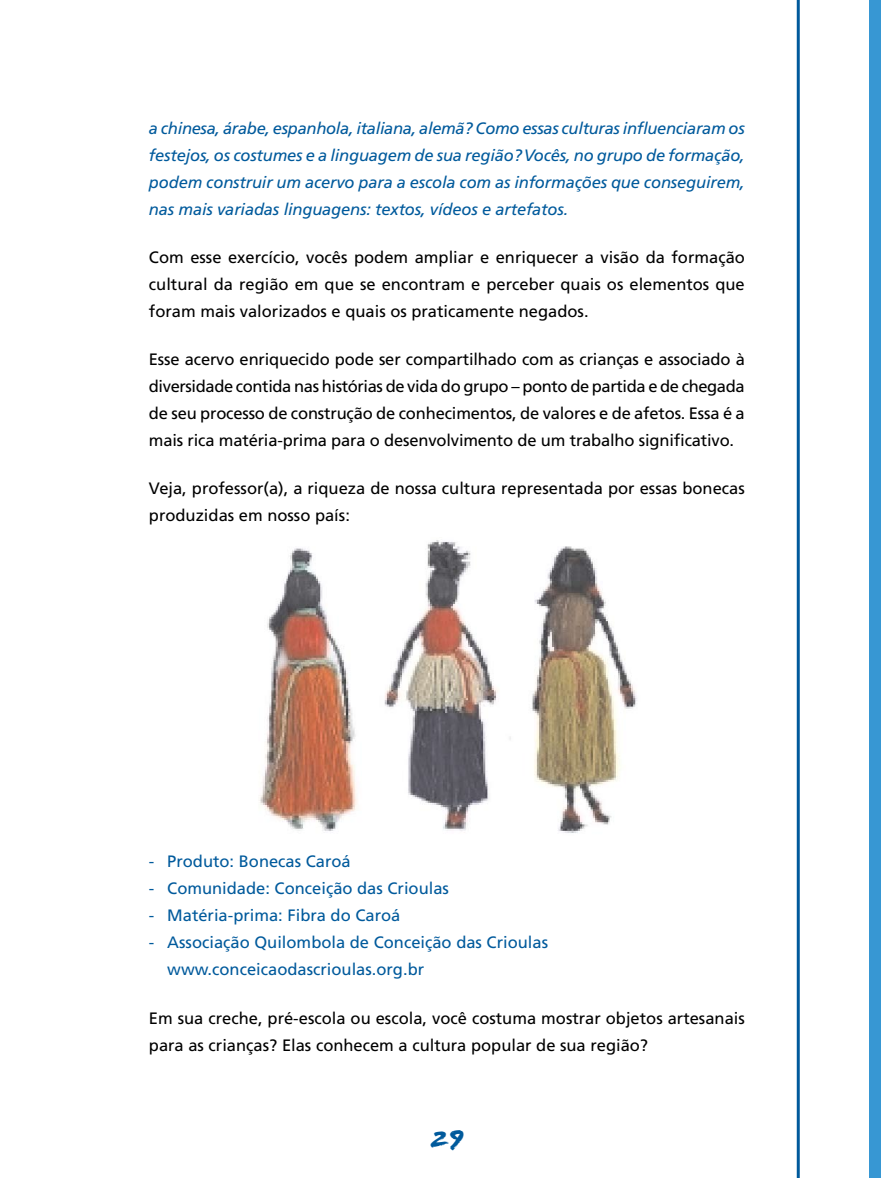
<style>
.page{position:relative;width:881px;height:1178px;background:#fff}
.page>*{position:absolute;margin:0;border:0;box-sizing:border-box;transform-origin:0 0}
.t1{font:27px "Flood";color:#005a9c}
.t2{font:16.5px/27px "Frutiger";color:#000;text-align:justify}
.t3{font:italic 16.5px/27px "Frutiger";letter-spacing:-.01em;color:#005a9c;text-align:justify}
.t4{font:16.5px/27px "Frutiger";color:#005a9c}
</style>
<div class="page">
<hr style="left:796px;top:0;width:3px;height:1178px;background:#005a9c">
<div style="left:868px;top:0;width:12px;height:1178px;background:#3797d3"></div>
<img style="left:259px;top:540px;width:378px;height:293px">
<p class="t3" style="left:149px;top:114px;width:597px">a chinesa, árabe, espanhola, italiana, alemã? Como essas culturas influenciaram os festejos, os costumes e a linguagem de sua região?Vocês, no grupo de formação, podem construir um acervo para a escola com as informações que conseguirem, nas mais variadas linguagens: textos, vídeos e artefatos.</p>
<p class="t2" style="left:149px;top:244px;width:597px">Com esse exercício, vocês podem ampliar e enriquecer a visão da formação cultural da região em que se encontram e perceber quais os elementos que foram mais valorizados e quais os praticamente negados.</p>
<p class="t2" style="left:149px;top:346px;width:597px">Esse acervo enriquecido pode ser compartilhado com as crianças e associado à diversidade contida nas histórias de vida do grupo – ponto de partida e de chegada de seu processo de construção de conhecimentos, de valores e de afetos. Essa é a mais rica matéria-prima para o desenvolvimento de um trabalho significativo.</p>
<p class="t2" style="left:149px;top:475px;width:597px">Veja, professor(a), a riqueza de nossa cultura representada por essas bonecas produzidas em nosso país:</p>
<p class="t4" style="left:149px;top:848px;width:203px">- Produto: Bonecas Caroá</p>
<p class="t4" style="left:149px;top:875px;width:301px">- Comunidade: Conceição das Crioulas</p>
<p class="t4" style="left:149px;top:902px;width:253px">- Matéria-prima: Fibra do Caroá</p>
<p class="t4" style="left:167px;top:929px;width:382px;text-indent:-18px">- Associação Quilombola de Conceição das Crioulas www.conceicaodascrioulas.org.br</p>
<p class="t2" style="left:149px;top:1004px;width:597px">Em sua creche, pré-escola ou escola, você costuma mostrar objetos artesanais para as crianças? Elas conhecem a cultura popular de sua região?</p>
<h1 class="t1" style="left:429px;top:1123px;width:36px">29</h1>
</div>
